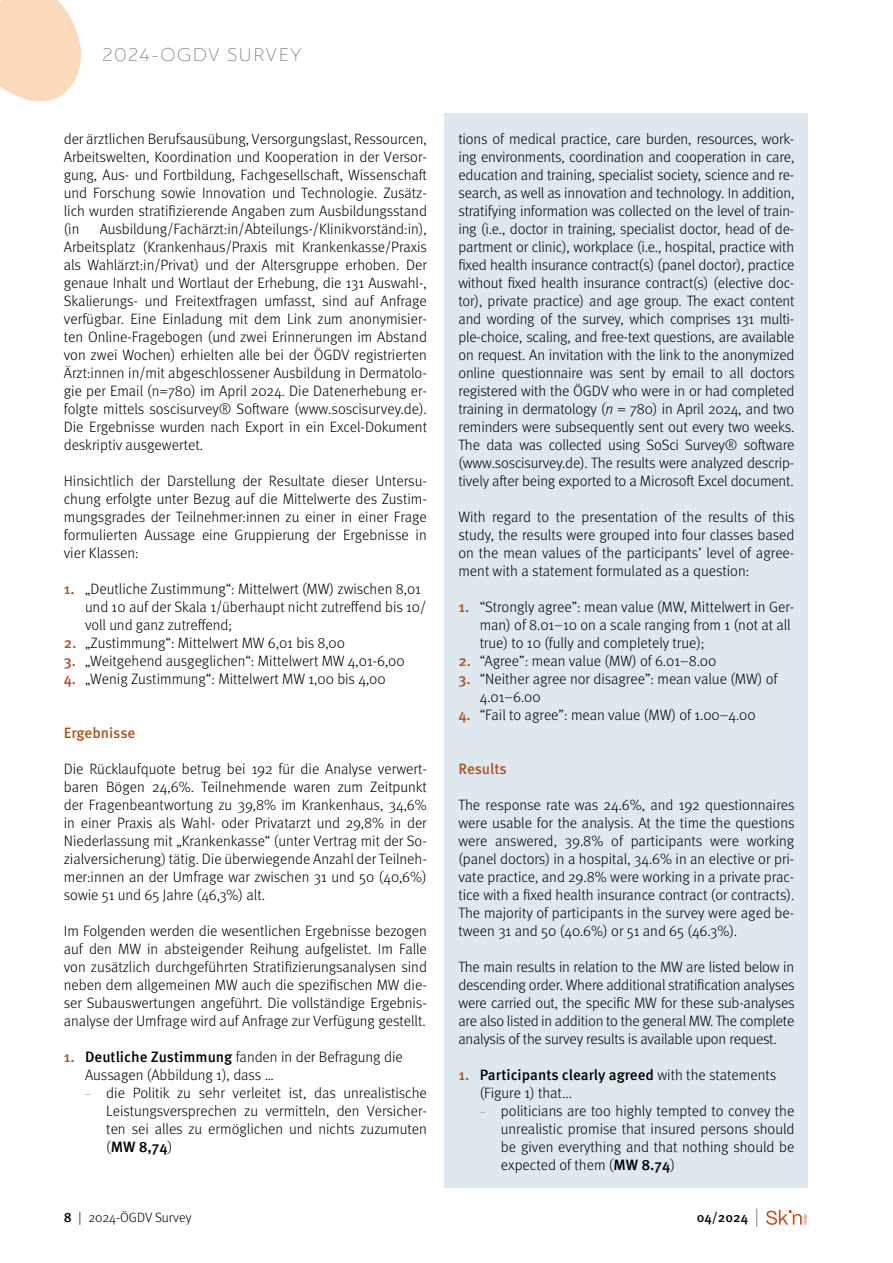
<style>
.page{position:relative;width:893px;height:1263px;background:#fff}
.page>*{position:absolute;margin:0;border:0;box-sizing:border-box;transform-origin:0 0}
.t1{font:300 expanded 18px "Ainslie Sans";letter-spacing:.05em;color:#706f6f}
.t2{font:300 15px/18px "Meta Pro";color:#000;text-align:justify}
.t3{font:500 15px "Meta Pro";letter-spacing:-.005em;color:#af521f}
.t4{font:300 13.5px "Meta Pro";color:#000}
.t5{font:500 13.5px "Meta Pro";color:#000}
.s1{font-weight:500;color:#af521f}
.s2{font-weight:500}
.s3{font-size:9.75px;color:#af521f}
.s4{font-style:italic}
.s5{font-weight:300;font-size:18.9px;color:#706f6f}
</style>
<div class="page">
<div style="left:445px;top:114px;width:363px;height:1074px;background:#dfe8ef"></div>
<svg style="left:0;top:0;width:82px;height:102px;background:#fbdfc4"></svg>
<svg style="left:766px;top:1210px;width:41px;height:15px"></svg>
<p class="t1" style="left:102px;top:44px;width:176px">2024-ÖGDV SU RVEY</p>
<p class="t2" style="left:64px;top:129px;width:365px">der ärztlichen Berufsausübung, Versorgungslast, Ressourcen, Arbeitswelten, Koordination und Kooperation in der Versor&shy;gung, Aus- und Fortbildung, Fachgesellschaft, Wissenschaft und Forschung sowie Innovation und Technologie. Zusätz&shy;lich wurden stratifizierende Angaben zum Ausbildungsstand (in</p>
<p class="t2" style="left:64px;top:219px;width:365px;text-indent:36px">Ausbildung/Fachärzt:in/Abteilungs-/Klinikvorständ:in), Arbeitsplatz (Krankenhaus/Praxis mit Krankenkasse/Praxis als Wahlärzt:in/Privat) und der Altersgruppe erhoben. Der genaue Inhalt und Wortlaut der Erhebung, die 131 Auswahl-, Skalierungs- und Freitextfragen umfasst, sind auf Anfrage verfügbar. Eine Einladung mit dem Link zum anonymisier&shy;ten Online-Fragebogen (und zwei Erinnerungen im Abstand von zwei Wochen) erhielten alle bei der ÖGDV registrierten Ärzt:innen in/mit abgeschlossener Ausbildung in Dermatolo&shy;gie per Email (n=780) im April 2024. Die Datenerhebung er&shy;folgte mittels soscisurvey® Software (www.soscisurvey.de).<br>Die Ergebnisse wurden nach Export in ein Excel-Dokument deskriptiv ausgewertet.</p>
<p class="t2" style="left:64px;top:471px;width:365px">Hinsichtlich der Darstellung der Resultate dieser Untersu&shy;chung erfolgte unter Bezug auf die Mittelwerte des Zustim&shy;mungsgrades der Teilnehmer:innen zu einer in einer Frage formulierten Aussage eine Gruppierung der Ergebnisse in vier Klassen:</p>
<p class="t2" style="left:85px;top:579px;width:343px;text-align:left;text-indent:-21px"><span class="s1">1.</span> „Deutliche Zustimmung“: Mittelwert (MW) zwischen 8,01 und 10 auf der Skala 1/überhaupt nicht zutreffend bis 10/ voll und ganz zutreffend;</p>
<p class="t2" style="left:64px;top:633px;width:283px"><span class="s1">2.</span> „Zustimmung“: Mittelwert MW 6,01 bis 8,00</p>
<p class="t2" style="left:64px;top:651px;width:342px"><span class="s1">3.</span> „Weitgehend ausgeglichen“: Mittelwert MW 4,01-6,00</p>
<p class="t2" style="left:64px;top:669px;width:323px"><span class="s1">4.</span> „Wenig Zustimmung“: Mittelwert MW 1,00 bis 4,00</p>
<p class="t3" style="left:64px;top:721px;width:73px">Ergebnisse</p>
<p class="t2" style="left:64px;top:759px;width:365px">Die Rücklaufquote betrug bei 192 für die Analyse verwert&shy;baren Bögen 24,6%. Teilnehmende waren zum Zeitpunkt der Fragenbeantwortung zu 39,8% im Krankenhaus, 34,6% in einer Praxis als Wahl- oder Privatarzt und 29,8% in der Niederlassung mit „Krankenkasse“ (unter Vertrag mit der So&shy;zialversicherung) tätig. Die überwiegende Anzahl der Teilneh&shy;mer:innen an der Umfrage war zwischen 31 und 50 (40,6%) sowie 51 und 65 Jahre (46,3%) alt.</p>
<p class="t2" style="left:64px;top:921px;width:365px">Im Folgenden werden die wesentlichen Ergebnisse bezogen auf den MW in absteigender Reihung aufgelistet. Im Falle von zusätzlich durchgeführten Stratifizierungsanalysen sind neben dem allgemeinen MW auch die spezifischen MW die&shy;ser Subauswertungen angeführt. Die vollständige Ergebnis&shy;analyse der Umfrage wird auf Anfrage zur Verfügung gestellt.</p>
<p class="t2" style="left:85px;top:1047px;width:319px;text-indent:-21px"><span class="s1">1.</span> <span class="s2">Deutliche Zustimmung</span> fanden in der Befragung die<br>Aussagen (Abbildung 1), dass …</p>
<p class="t2" style="left:106px;top:1083px;width:322px;text-indent:-21px"><span class="s3">–</span> die Politik zu sehr verleitet ist, das unrealistische Leistungsversprechen zu vermitteln, den Versicher&shy;ten sei alles zu ermöglichen und nichts zuzumuten (<span class="s2">MW 8,74</span>)</p>
<p class="t4" style="left:64px;top:1208px;width:129px"><span class="s2">8</span> | 2024-ÖGDV Survey</p>
<p class="t2" style="left:458px;top:129px;width:338px">tions of medical practice, care burden, resources, work&shy;ing environments, coordination and cooperation in care, education and training, specialist society, science and re&shy;search, as well as innovation and technology. In addition, stratifying information was collected on the level of train&shy;ing (i.e., doctor in training, specialist doctor, head of de&shy;partment or clinic), workplace (i.e., hospital, practice with fixed health insurance contract(s) (panel doctor), practice without fixed health insurance contract(s) (elective doc&shy;tor), private practice) and age group. The exact content and wording of the survey, which comprises 131 multi&shy;ple-choice, scaling, and free-text questions, are available on request. An invitation with the link to the anonymized online questionnaire was sent by email to all doctors registered with the ÖGDV who were in or had completed training in dermatology (<span class="s4">n</span> = 780) in April 2024, and two reminders were subsequently sent out every two weeks.<br>The data was collected using SoSci Survey® software (www.soscisurvey.de). The results were analyzed descrip&shy;tively after being exported to a Microsoft Excel document.</p>
<p class="t2" style="left:458px;top:507px;width:338px">With regard to the presentation of the results of this study, the results were grouped into four classes based on the mean values of the participants’ level of agree&shy;ment with a statement formulated as a question:</p>
<p class="t2" style="left:480px;top:597px;width:316px;text-align:left;text-indent:-21px"><span class="s1">1.</span> “Strongly agree”: mean value (MW, Mittelwert in Ger&shy;man) of 8.01–10 on a scale ranging from 1 (not at all true) to 10 (fully and completely true);</p>
<p class="t2" style="left:458px;top:651px;width:259px"><span class="s1">2.</span> “Agree”: mean value (MW) of 6.01–8.00</p>
<p class="t2" style="left:480px;top:669px;width:299px;text-indent:-21px"><span class="s1">3.</span> “Neither agree nor disagree”: mean value (MW) of<br>4.01–6.00</p>
<p class="t2" style="left:458px;top:705px;width:299px"><span class="s1">4.</span> “Fail to agree”: mean value (MW) of 1.00–4.00</p>
<p class="t3" style="left:458px;top:757px;width:50px">Results</p>
<p class="t2" style="left:458px;top:795px;width:338px">The response rate was 24.6%, and 192 questionnaires were usable for the analysis. At the time the questions were answered, 39.8% of participants were working (panel doctors) in a hospital, 34.6% in an elective or pri&shy;vate practice, and 29.8% were working in a private prac&shy;tice with a fixed health insurance contract (or contracts).<br>The majority of participants in the survey were aged be&shy;tween 31 and 50 (40.6%) or 51 and 65 (46.3%).</p>
<p class="t2" style="left:458px;top:957px;width:338px">The main results in relation to the MW are listed below in descending order. Where additional stratification analyses were carried out, the specific MW for these sub-analyses are also listed in addition to the general MW. The complete analysis of the survey results is available upon request.</p>
<p class="t2" style="left:480px;top:1065px;width:298px;text-indent:-21px"><span class="s1">1.</span> <span class="s2">Participants clearly agreed</span> with the statements (Figure 1) that...</p>
<p class="t2" style="left:501px;top:1101px;width:295px;text-indent:-21px"><span class="s3">–</span> politicians are too highly tempted to convey the unrealistic promise that insured persons should be given everything and that nothing should be expected of them (<span class="s2">MW 8.74</span>)</p>
<p class="t5" style="left:697px;top:1206px;width:64px">04/2024 <span class="s5">|</span></p>
</div>
